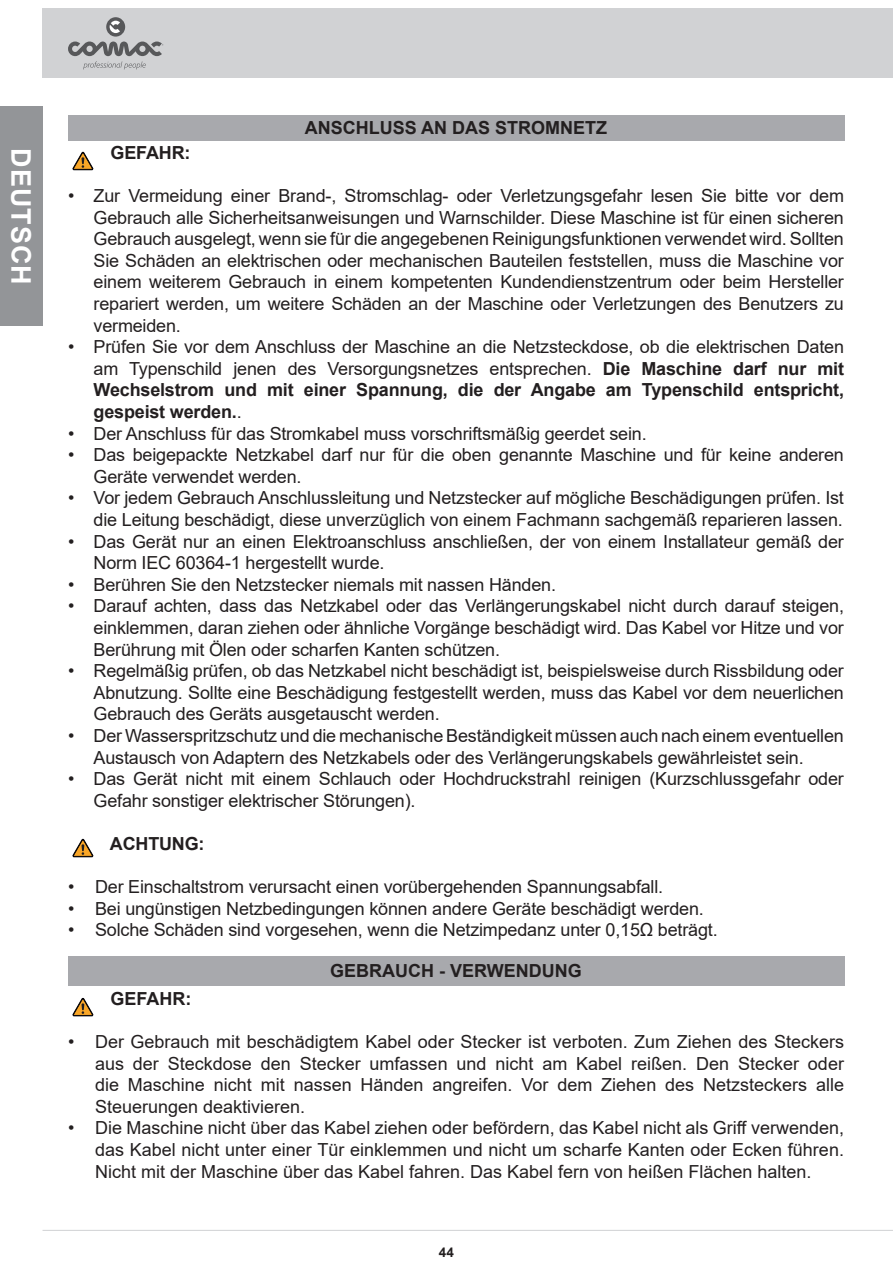
<style>
.page{position:relative;width:893px;height:1263px;background:#fff}
.page>*{position:absolute;margin:0;border:0;box-sizing:border-box;transform-origin:0 0}
.t1{font:700 27px "Arial";letter-spacing:.035em;color:#fff}
.t2{font:18px/21.6px "Arial";letter-spacing:-.01em;color:#231f20;text-align:justify}
.Titoli_paragrafo__IT{font:700 18px "Arial";color:#231f20}
.t3{font:700 13.5px "Arial";color:#231f20}
.s1{font-weight:700}
</style>
<div class="page">
<div style="left:43px;top:9px;width:849px;height:69px;background:#d1d2d4"></div>
<svg style="left:106px;top:17px;width:19px;height:20px"></svg>
<svg style="left:110px;top:21px;width:10px;height:12px"></svg>
<svg style="left:68px;top:42px;width:95px;height:27px"></svg>
<hr style="left:43px;top:1230px;width:850px;height:1px;background:#d1d2d4">
<div style="left:0;top:106px;width:43px;height:220px;background:#939598"></div>
<svg style="left:73px;top:151px;width:21px;height:20px"></svg>
<svg style="left:73px;top:838px;width:21px;height:19px"></svg>
<div style="left:68px;top:115px;width:776px;height:25px;background:#a8a9ad"></div>
<svg style="left:73px;top:997px;width:21px;height:19px"></svg>
<div style="left:68px;top:956px;width:776px;height:29px;background:#a8a9ad"></div>
<p class="Titoli_paragrafo__IT" style="left:305px;top:115px;width:304px">ANSCHLUSS AN DAS STROMNETZ</p>
<h1 class="t1" style="left:40px;top:148px;width:138px;rotate:90deg">DEUTSCH</h1>
<p class="Titoli_paragrafo__IT" style="left:111px;top:140px;width:81px">GEFAHR:</p>
<p class="t2" style="left:94px;top:185px;width:752px;text-indent:-26px">• Zur Vermeidung einer Brand-, Stromschlag- oder Verletzungsgefahr lesen Sie bitte vor dem Gebrauch alle Sicherheitsanweisungen und Warnschilder. Diese Maschine ist für einen sicheren Gebrauch ausgelegt, wenn sie für die angegebenen Reinigungsfunktionen verwendet wird. Sollten Sie Schäden an elektrischen oder mechanischen Bauteilen feststellen, muss die Maschine vor einem weiterem Gebrauch in einem kompetenten Kundendienstzentrum oder beim Hersteller repariert werden, um weitere Schäden an der Maschine oder Verletzungen des Benutzers zu vermeiden.</p>
<p class="t2" style="left:94px;top:336px;width:752px;text-indent:-26px">• Prüfen Sie vor dem Anschluss der Maschine an die Netzsteckdose, ob die elektrischen Daten am Typenschild jenen des Versorgungsnetzes entsprechen. <span class="s1">Die Maschine darf nur mit Wechselstrom und mit einer Spannung, die der Angabe am Typenschild entspricht, gespeist werden.</span>.</p>
<p class="t2" style="left:68px;top:422px;width:580px">• Der Anschluss für das Stromkabel muss vorschriftsmäßig geerdet sein.</p>
<p class="t2" style="left:94px;top:444px;width:752px;text-indent:-26px">• Das beigepackte Netzkabel darf nur für die oben genannte Maschine und für keine anderen<br>Geräte verwendet werden.</p>
<p class="t2" style="left:68px;top:487px;width:777px;text-align:right">• Vor jedem Gebrauch Anschlussleitung und Netzstecker auf mögliche Beschädigungen prüfen. Ist die Leitung beschädigt, diese unverzüglich von einem Fachmann sachgemäß reparieren lassen.</p>
<p class="t2" style="left:94px;top:530px;width:752px;text-indent:-26px">• Das Gerät nur an einen Elektroanschluss anschließen, der von einem Installateur gemäß der<br>Norm IEC 60364-1 hergestellt wurde.</p>
<p class="t2" style="left:68px;top:573px;width:489px">• Berühren Sie den Netzstecker niemals mit nassen Händen.</p>
<p class="t2" style="left:94px;top:595px;width:752px;text-indent:-26px">• Darauf achten, dass das Netzkabel oder das Verlängerungskabel nicht durch darauf steigen, einklemmen, daran ziehen oder ähnliche Vorgänge beschädigt wird. Das Kabel vor Hitze und vor Berührung mit Ölen oder scharfen Kanten schützen.</p>
<p class="t2" style="left:94px;top:660px;width:752px;text-indent:-26px">• Regelmäßig prüfen, ob das Netzkabel nicht beschädigt ist, beispielsweise durch Rissbildung oder Abnutzung. Sollte eine Beschädigung festgestellt werden, muss das Kabel vor dem neuerlichen Gebrauch des Geräts ausgetauscht werden.</p>
<p class="t2" style="left:94px;top:725px;width:752px;text-indent:-26px">• Der Wasserspritzschutz und die mechanische Beständigkeit müssen auch nach einem eventuellen<br>Austausch von Adaptern des Netzkabels oder des Verlängerungskabels gewährleistet sein.</p>
<p class="t2" style="left:94px;top:768px;width:752px;text-indent:-26px">• Das Gerät nicht mit einem Schlauch oder Hochdruckstrahl reinigen (Kurzschlussgefahr oder<br>Gefahr sonstiger elektrischer Störungen).</p>
<p class="Titoli_paragrafo__IT" style="left:110px;top:831px;width:96px">ACHTUNG:</p>
<p class="t2" style="left:68px;top:876px;width:597px">• Der Einschaltstrom verursacht einen vorübergehenden Spannungsabfall.</p>
<p class="t2" style="left:68px;top:897px;width:637px">• Bei ungünstigen Netzbedingungen können andere Geräte beschädigt werden.</p>
<p class="t2" style="left:68px;top:919px;width:651px">• Solche Schäden sind vorgesehen, wenn die Netzimpedanz unter 0,15Ω beträgt.</p>
<p class="Titoli_paragrafo__IT" style="left:330px;top:958px;width:253px">GEBRAUCH - VERWENDUNG</p>
<p class="Titoli_paragrafo__IT" style="left:111px;top:986px;width:82px">GEFAHR:</p>
<p class="t2" style="left:95px;top:1031px;width:750px;text-indent:-27px">• Der Gebrauch mit beschädigtem Kabel oder Stecker ist verboten. Zum Ziehen des Steckers aus der Steckdose den Stecker umfassen und nicht am Kabel reißen. Den Stecker oder die Maschine nicht mit nassen Händen angreifen. Vor dem Ziehen des Netzsteckers alle Steuerungen deaktivieren.</p>
<p class="t2" style="left:95px;top:1117px;width:750px;text-indent:-27px">• Die Maschine nicht über das Kabel ziehen oder befördern, das Kabel nicht als Griff verwenden, das Kabel nicht unter einer Tür einklemmen und nicht um scharfe Kanten oder Ecken führen.<br>Nicht mit der Maschine über das Kabel fahren. Das Kabel fern von heißen Flächen halten.</p>
<p class="t3" style="left:439px;top:1243px;width:17px">44</p>
</div>
